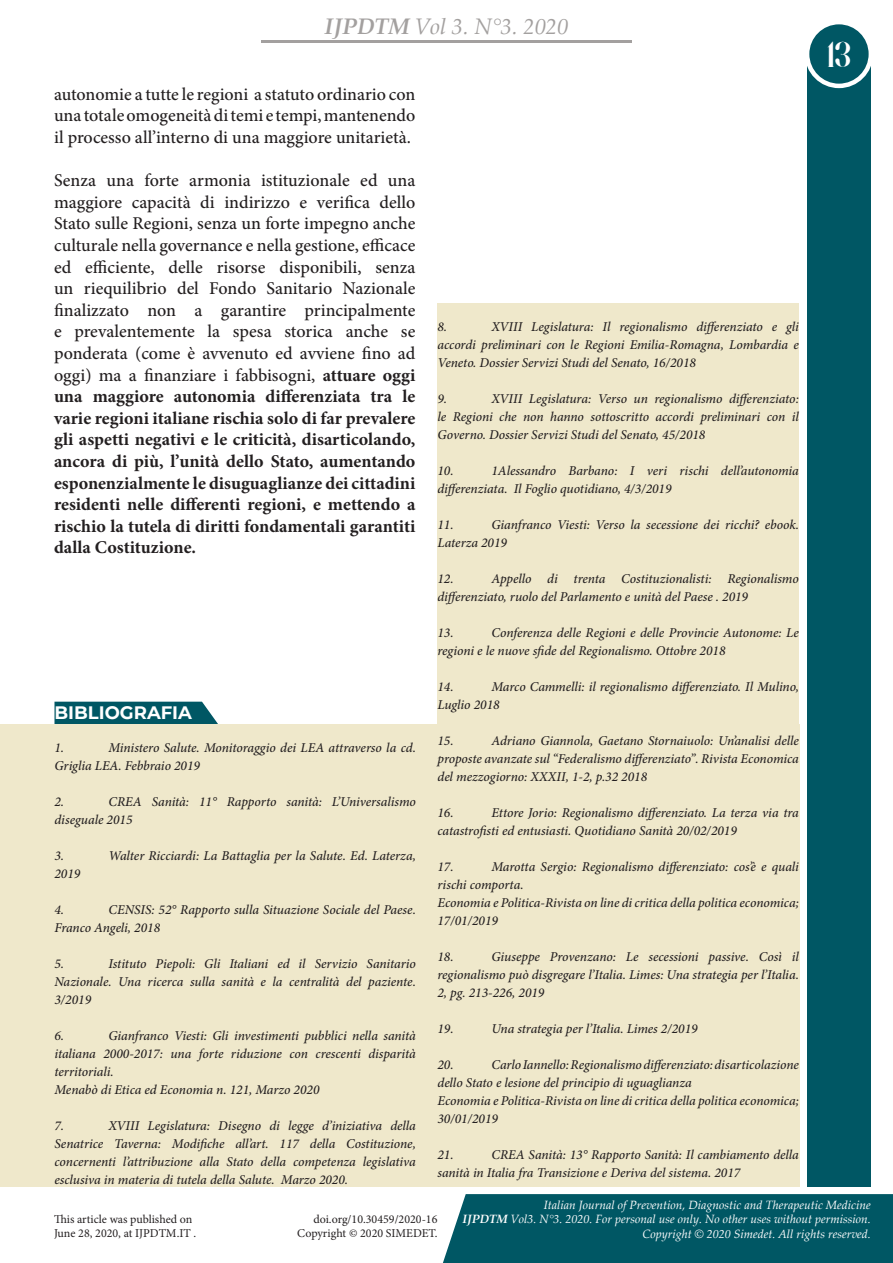
<style>
.page{position:relative;width:893px;height:1263px;background:#fff}
.page>*{position:absolute;margin:0;border:0;box-sizing:border-box;transform-origin:0 0}
.t1{font:30px "Athene";color:#fff}
.t2{font:italic 22.5px "Palatino Linotype";color:#a3a09f}
.t3{font:500 18px/21.6px "Minion Pro";color:#231f20;text-align:justify}
.t4{font:700 18px "Montserrat";color:#fff}
.t5{font:italic 500 13.5px/18px "Minion Pro";letter-spacing:-.005em;color:#231f20}
.t6{font:italic 12px/14.4px "Palatino Linotype";color:#fff;text-align:right}
.t7{font:12px/14.4px "Minion Pro";color:#231f20}
.s1{font-weight:700}
</style>
<div class="page">
<div style="left:443px;top:1194px;width:450px;height:69px;background:#005764"></div>
<div style="left:807px;top:54px;width:64px;height:1133px;background:#005764"></div>
<div style="left:807px;top:22px;width:64px;height:64px;background:#005764;border-radius:50%"></div>
<div style="left:805px;top:20px;width:68px;height:68px;border:4px solid #fff;border-radius:50%"></div>
<div style="left:0;top:724px;width:799px;height:463px;background:#efe8cb"></div>
<div style="left:54px;top:702px;width:164px;height:22px;background:#005764"></div>
<div style="left:437px;top:303px;width:362px;height:884px;background:#efe8cb"></div>
<hr style="left:261px;top:40px;width:371px;height:3px;background:#a3a09f">
<h2 class="t2" style="left:325px;top:10px;width:245px"><span class="s1">IJPDTM</span> Vol 3. N°3. 2020</h2>
<h3 class="t3" style="left:54px;top:83px;width:363px">autonomie a tutte le regioni a statuto ordinario con una totale omogeneità di temi e tempi, mantenendo il processo all’interno di una maggiore unitarietà.</h3>
<p class="t3" style="left:54px;top:170px;width:363px">Senza una forte armonia istituzionale ed una maggiore capacità di indirizzo e verifica dello Stato sulle Regioni, senza un forte impegno anche culturale nella governance e nella gestione, efficace ed efficiente, delle risorse disponibili, senza un riequilibrio del Fondo Sanitario Nazionale finalizzato non a garantire principalmente e prevalentemente la spesa storica anche se ponderata (come è avvenuto ed avviene fino ad oggi) ma a finanziare i fabbisogni, <span class="s1">attuare oggi una maggiore autonomia differenziata tra le varie regioni italiane rischia solo di far prevalere gli aspetti negativi e le criticità, disarticolando, ancora di più, l’unità dello Stato, aumentando esponenzialmente le disuguaglianze dei cittadini residenti nelle differenti regioni, e mettendo a rischio la tutela di diritti fondamentali garantiti dalla Costituzione.</span></p>
<h3 class="t4" style="left:54px;top:700px;width:139px">BIBLIOGRAFIA</h3>
<p class="t5" style="left:54px;top:739px;width:11px">1.</p>
<p class="t5" style="left:54px;top:739px;width:363px;text-indent:54px">Ministero Salute. Monitoraggio dei LEA attraverso la cd.<br>Griglia LEA. Febbraio 2019</p>
<p class="t5" style="left:54px;top:793px;width:11px">2.</p>
<p class="t5" style="left:54px;top:793px;width:363px;text-indent:54px">CREA Sanità: 11° Rapporto sanità: L’Universalismo diseguale 2015</p>
<p class="t5" style="left:54px;top:847px;width:11px">3.</p>
<p class="t5" style="left:108px;top:847px;width:309px">Walter Ricciardi: La Battaglia per la Salute. Ed. Laterza,</p>
<p class="t5" style="left:54px;top:865px;width:27px">2019</p>
<p class="t5" style="left:54px;top:901px;width:11px">4.</p>
<p class="t5" style="left:54px;top:901px;width:363px;text-indent:54px">CENSIS: 52° Rapporto sulla Situazione Sociale del Paese.<br>Franco Angeli, 2018</p>
<p class="t5" style="left:54px;top:955px;width:11px">5.</p>
<p class="t5" style="left:54px;top:955px;width:363px;text-align:justify;text-indent:54px">Istituto Piepoli: Gli Italiani ed il Servizio Sanitario Nazionale. Una ricerca sulla sanità e la centralità del paziente.<br>3/2019</p>
<p class="t5" style="left:54px;top:1027px;width:11px">6.</p>
<p class="t5" style="left:54px;top:1027px;width:363px;text-indent:54px">Gianfranco Viesti: Gli investimenti pubblici nella sanità italiana 2000-2017: una forte riduzione con crescenti disparità territoriali.<br>Menabò di Etica ed Economia n. 121, Marzo 2020</p>
<p class="t5" style="left:54px;top:1117px;width:11px">7.</p>
<p class="t5" style="left:54px;top:1117px;width:363px;text-align:justify;text-indent:54px">XVIII Legislatura: Disegno di legge d’iniziativa della Senatrice Taverna: Modifiche all’art. 117 della Costituzione, concernenti l’attribuzione alla Stato della competenza legislativa esclusiva in materia di tutela della Salute. Marzo 2020.</p>
<p class="t5" style="left:437px;top:317px;width:363px;text-align:justify;text-indent:54px">XVIII Legislatura: Il regionalismo differenziato e gli accordi preliminari con le Regioni Emilia-Romagna, Lombardia e Veneto. Dossier Servizi Studi del Senato, 16/2018</p>
<p class="t5" style="left:437px;top:389px;width:11px">9.</p>
<p class="t5" style="left:437px;top:317px;width:11px">8.</p>
<p class="t5" style="left:437px;top:389px;width:363px;text-align:justify;text-indent:54px">XVIII Legislatura: Verso un regionalismo differenziato: le Regioni che non hanno sottoscritto accordi preliminari con il Governo. Dossier Servizi Studi del Senato, 45/2018</p>
<p class="t5" style="left:437px;top:461px;width:18px">10.</p>
<p class="t5" style="left:437px;top:461px;width:363px;text-indent:54px">1Alessandro Barbano: I veri rischi dell’autonomia differenziata. Il Foglio quotidiano, 4/3/2019</p>
<p class="t5" style="left:437px;top:515px;width:18px">11.</p>
<p class="t5" style="left:437px;top:515px;width:363px;text-indent:54px">Gianfranco Viesti: Verso la secessione dei ricchi? ebook.<br>Laterza 2019</p>
<p class="t5" style="left:437px;top:569px;width:18px">12.</p>
<p class="t5" style="left:437px;top:569px;width:363px;text-indent:54px">Appello di trenta Costituzionalisti: Regionalismo differenziato, ruolo del Parlamento e unità del Paese . 2019</p>
<p class="t5" style="left:437px;top:623px;width:18px">13.</p>
<p class="t5" style="left:437px;top:623px;width:363px;text-indent:54px">Conferenza delle Regioni e delle Provincie Autonome: Le regioni e le nuove sfide del Regionalismo. Ottobre 2018</p>
<p class="t5" style="left:437px;top:677px;width:18px">14.</p>
<p class="t5" style="left:437px;top:677px;width:363px;text-indent:54px">Marco Cammelli: il regionalismo differenziato. Il Mulino,<br>Luglio 2018</p>
<p class="t5" style="left:437px;top:731px;width:18px">15.</p>
<p class="t5" style="left:437px;top:731px;width:363px;text-align:justify;text-indent:54px">Adriano Giannola, Gaetano Stornaiuolo: Un’analisi delle proposte avanzate sul “Federalismo differenziato”. Rivista Economica del mezzogiorno: XXXII, 1-2, p.32 2018</p>
<p class="t5" style="left:437px;top:803px;width:18px">16.</p>
<p class="t5" style="left:437px;top:803px;width:363px;text-indent:54px">Ettore Jorio: Regionalismo differenziato. La terza via tra catastrofisti ed entusiasti. Quotidiano Sanità 20/02/2019</p>
<p class="t5" style="left:437px;top:857px;width:18px">17.</p>
<p class="t5" style="left:437px;top:857px;width:363px;text-indent:54px">Marotta Sergio: Regionalismo differenziato: cos’è e quali rischi comporta.<br>Economia e Politica-Rivista on line di critica della politica economica; 17/01/2019</p>
<p class="t5" style="left:437px;top:947px;width:18px">18.</p>
<p class="t5" style="left:437px;top:947px;width:363px;text-align:justify;text-indent:54px">Giuseppe Provenzano: Le secessioni passive. Così il regionalismo può disgregare l’Italia. Limes: Una strategia per l’Italia.<br>2, pg. 213-226, 2019</p>
<p class="t5" style="left:437px;top:1019px;width:18px">19.</p>
<p class="t5" style="left:491px;top:1019px;width:208px">Una strategia per l’Italia. Limes 2/2019</p>
<p class="t5" style="left:437px;top:1055px;width:18px">20.</p>
<p class="t5" style="left:437px;top:1055px;width:363px;text-indent:54px">Carlo Iannello: Regionalismo differenziato: disarticolazione dello Stato e lesione del principio di uguaglianza<br>Economia e Politica-Rivista on line di critica della politica economica; 30/01/2019</p>
<p class="t5" style="left:437px;top:1145px;width:18px">21.</p>
<p class="t5" style="left:437px;top:1145px;width:363px;text-indent:54px">CREA Sanità: 13° Rapporto Sanità: Il cambiamento della sanità in Italia fra Transizione e Deriva del sistema. 2017</p>
<h1 class="t1" style="left:826px;top:39px;width:27px">13</h1>
<p class="t7" style="left:54px;top:1212px;width:144px">This article was published on<br>June 28, 2020, at IJPDTM.IT .</p>
<p class="t7" style="left:297px;top:1212px;width:142px;text-align:right">doi.org/10.30459/2020-16<br>Copyright © 2020 SIMEDET.</p>
<p class="t6" style="left:462px;top:1197px;width:410px">Italian Journal of Prevention, Diagnostic and Therapeutic Medicine<br><span class="s1">IJPDTM</span> Vol3. N°3. 2020. For personal use only. No other uses without permission.<br>Copyright © 2020 Simedet. All rights reserved.</p>
</div>
